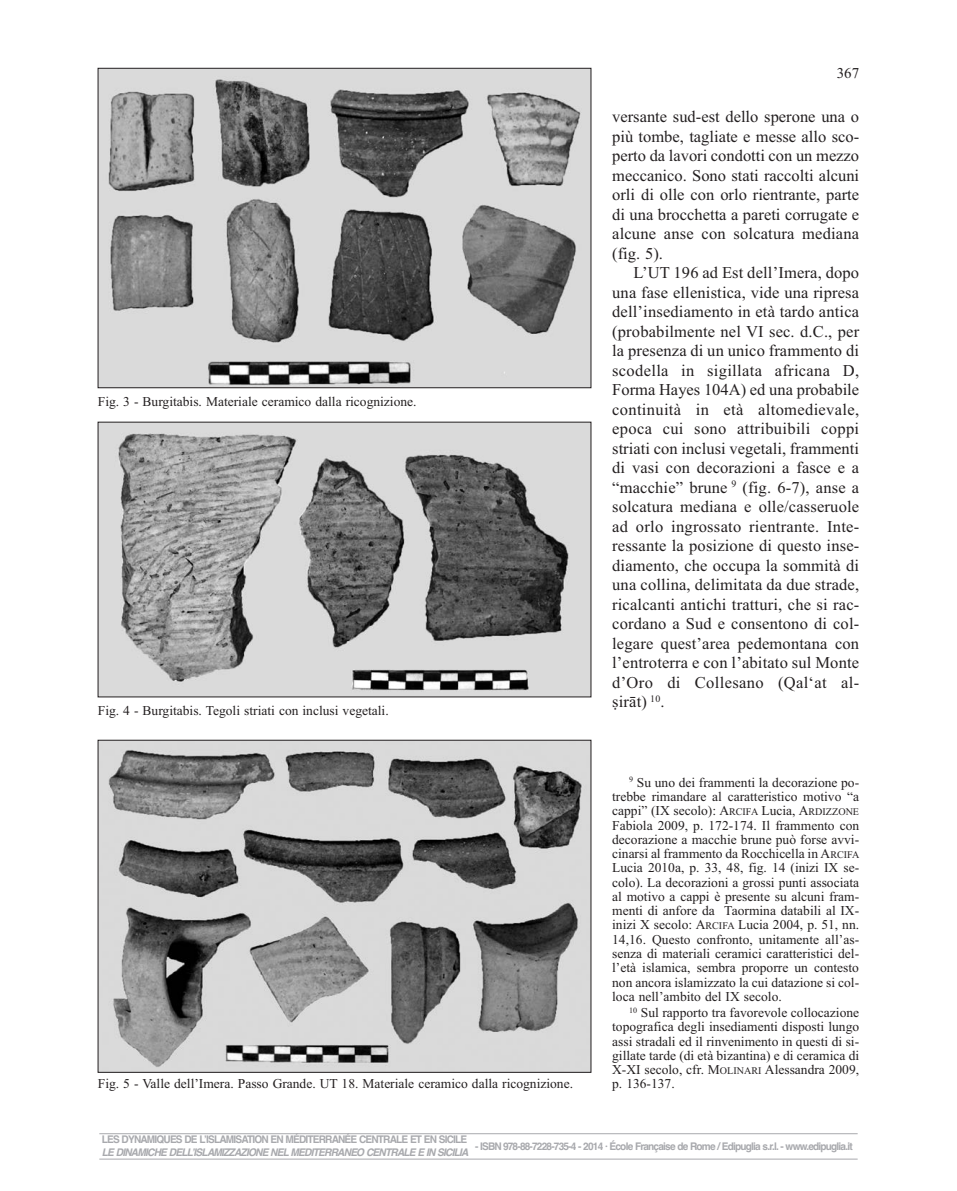
<style>
.page{position:relative;width:957px;height:1191px;background:#fff}
.page>*{position:absolute;margin:0;border:0;box-sizing:border-box;transform-origin:0 0}
.t1{font:16.5px/19.5px "Times New Roman";letter-spacing:.01em;color:#231f20;text-align:justify}
.t2{font:15px "Times New Roman";color:#231f20}
.t3{font:13.5px/14.2px "Times New Roman";color:#231f20;text-align:justify}
.t4{font:700 10.5px "Helvetica";letter-spacing:-.08em;color:#a8a9ad;scale:.96 1}
.t5{font:italic 700 10.5px "Helvetica";letter-spacing:-.08em;color:#a8a9ad}
.s1{font-size:10.2px}
</style>
<div class="page">
<hr style="left:99px;top:1133px;width:758px;height:1px;background:#a8a9ad">
<hr style="left:99px;top:1158px;width:758px;height:1px;background:#a8a9ad">
<img style="left:100px;top:70px;width:489px;height:316px">
<div style="left:98px;top:68px;width:493px;height:320px;border:1px solid #231f20"></div>
<img style="left:100px;top:424px;width:489px;height:271px">
<img style="left:100px;top:742px;width:489px;height:328px">
<div style="left:98px;top:740px;width:493px;height:332px;border:1px solid #231f20"></div>
<p class="t3" style="left:98px;top:394px;width:320px">Fig. 3 - Burgitabis. Materiale ceramico dalla ricognizione.</p>
<p class="t3" style="left:98px;top:703px;width:292px">Fig. 4 - Burgitabis. tegoli striati con inclusi vegetali.</p>
<p class="t3" style="left:98px;top:1076px;width:477px">Fig. 5 - Valle dell’Imera. Passo Grande. ut 18. Materiale ceramico dalla ricognizione.</p>
<p class="t2" style="left:836px;top:64px;width:24px">367</p>
<p class="t1" style="left:612px;top:107px;width:248px">versante sud-est dello sperone una o più tombe, tagliate e messe allo sco&shy;perto da lavori condotti con un mezzo meccanico. sono stati raccolti alcuni orli di olle con orlo rientrante, parte di una brocchetta a pareti corrugate e alcune anse con solcatura mediana (fig. 5).</p>
<p class="t1" style="left:612px;top:263px;width:249px;text-indent:21px">l’ut 196 ad est dell’Imera, dopo una fase ellenistica, vide una ripresa dell’insediamento in età tardo antica (probabilmente nel VI sec. d.C., per la presenza di un unico frammento di scodella in sigillata africana d, Forma hayes 104A) ed una probabile continuità in età altomedievale, epoca cui sono attribuibili coppi striati con inclusi vegetali, frammenti di vasi con decorazioni a fasce e a “macchie” brune <sup>9</sup> (fig. 6-7), anse a solcatura mediana e olle/casseruole ad orlo ingrossato rientrante. Inte&shy;ressante la posizione di questo inse&shy;diamento, che occupa la sommità di una collina, delimitata da due strade, ricalcanti antichi tratturi, che si rac&shy;cordano a sud e consentono di col&shy;legare quest’area pedemontana con l’entroterra e con l’abitato sul Monte d’Oro di Collesano (Qal‘at al&shy;ṣirāt) <sup>10</sup>.</p>
<p class="t3" style="left:612px;top:775px;width:249px;text-indent:17px"><sup>9</sup> su uno dei frammenti la decorazione po&shy;trebbe rimandare al caratteristico motivo “a cappi” (IX secolo): A<span class="s1">RCIFA</span> lucia, A<span class="s1">RdIzzOne </span>Fabiola 2009, p. 172-174. Il frammento con decorazione a macchie brune può forse avvi&shy;cinarsi al frammento da Rocchicella in A<span class="s1">RCIFA </span>lucia 2010a, p. 33, 48, fig. 14 (inizi IX se&shy;colo). la decorazioni a grossi punti associata al motivo a cappi è presente su alcuni fram&shy;menti di anfore da taormina databili al IX&shy;inizi X secolo: A<span class="s1">RCIFA</span> lucia 2004, p. 51, nn.<br>14,16. Questo confronto, unitamente all’as&shy;senza di materiali ceramici caratteristici del&shy;l’età islamica, sembra proporre un contesto non ancora islamizzato la cui datazione si col&shy;loca nell’ambito del IX secolo.</p>
<p class="t3" style="left:612px;top:1005px;width:248px;text-indent:17px"><sup>10</sup> sul rapporto tra favorevole collocazione topografica degli insediamenti disposti lungo assi stradali ed il rinvenimento in questi di si&shy;gillate tarde (di età bizantina) e di ceramica di X-XI secolo, cfr. M<span class="s1">OlInARI</span> Alessandra 2009, p. 136-137.</p>
<p class="t4" style="left:102px;top:1133px;width:382px">LES DYNAMIQUES DE L’ISLAMISATION EN MÉDITERRANÉE CENTRALE ET EN SICILE</p>
<p class="t5" style="left:102px;top:1146px;width:368px">LE DINAMICHE DELL’ISLAMIZZAZIONE NEL MEDITERRANEO CENTRALE E IN SICILIA</p>
<p class="t4" style="left:475px;top:1140px;width:395px">- ISBN 978-88-7228-735-4 - 2014 · ÉCOLE FRANÇAISE DE ROME / EDIPUGLIA S.R.L. - WWW.EDIPUGLIA.IT</p>
</div>
